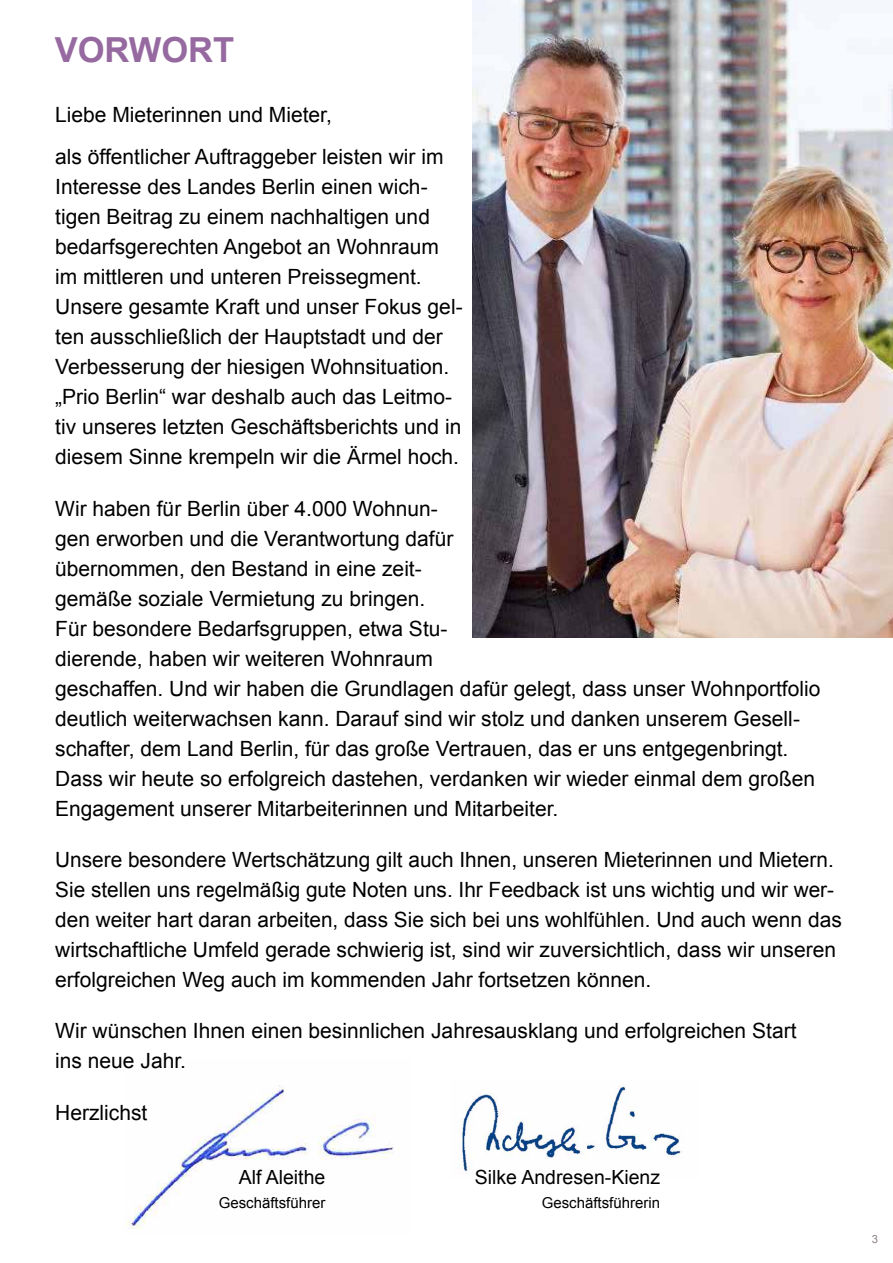
<style>
.page{position:relative;width:893px;height:1263px;background:#fff}
.page>*{position:absolute;margin:0;border:0;box-sizing:border-box;transform-origin:0 0}
.t1{font:700 34.5px "Arial";color:#9669a0}
.t2{font:21px/30px "Arial";color:#000}
.t3{font:19.5px "Arial";color:#000}
.t4{font:15px "Arial";color:#000}
.t5{font:11.25px "Arial";color:#8c8282}
</style>
<div class="page">
<img style="left:126px;top:1085px;width:273px;height:144px">
<img style="left:459px;top:1085px;width:224px;height:87px">
<img style="left:472px;top:0;width:421px;height:638px">
<h2 class="t1" style="left:55px;top:27px;width:181px">VORWORT</h2>
<p class="t2" style="left:55px;top:93px;width:390px;line-height:42.8px">Liebe Mieterinnen und Mieter,<br>als öffentlicher Auftraggeber leisten wir im</p>
<p class="t2" style="left:55px;top:172px;width:409px">Interesse des Landes Berlin einen wich&shy;tigen Beitrag zu einem nachhaltigen und bedarfsgerechten Angebot an Wohnraum im mittleren und unteren Preissegment.<br>Unsere gesamte Kraft und unser Fokus gel&shy;ten ausschließlich der Hauptstadt und der Verbesserung der hiesigen Wohnsituation. „Prio Berlin“ war deshalb auch das Leitmo&shy;tiv unseres letzten Geschäftsberichts und in diesem Sinne krempeln wir die Ärmel hoch.</p>
<p class="t2" style="left:55px;top:494px;width:767px">Wir haben für Berlin über 4.000 Wohnun-<br>gen erworben und die Verantwortung dafür<br>übernommen, den Bestand in eine zeit-<br>gemäße soziale Vermietung zu bringen.<br>Für besondere Bedarfsgruppen, etwa Stu-<br>dierende, haben wir weiteren Wohnraum<br>geschaffen. Und wir haben die Grundlagen dafür gelegt, dass unser Wohnportfolio deutlich weiterwachsen kann. Darauf sind wir stolz und danken unserem Gesell&shy;schafter, dem Land Berlin, für das große Vertrauen, das er uns entgegenbringt.<br>Dass wir heute so erfolgreich dastehen, verdanken wir wieder einmal dem großen Engagement unserer Mitarbeiterinnen und Mitarbeiter.</p>
<p class="t2" style="left:55px;top:845px;width:788px">Unsere besondere Wertschätzung gilt auch Ihnen, unseren Mieterinnen und Mietern.<br>Sie stellen uns regelmäßig gute Noten uns. Ihr Feedback ist uns wichtig und wir wer&shy;den weiter hart daran arbeiten, dass Sie sich bei uns wohlfühlen. Und auch wenn das wirtschaftliche Umfeld gerade schwierig ist, sind wir zuversichtlich, dass wir unseren erfolgreichen Weg auch im kommenden Jahr fortsetzen können.</p>
<p class="t2" style="left:55px;top:1016px;width:743px">Wir wünschen Ihnen einen besinnlichen Jahresausklang und erfolgreichen Start ins neue Jahr.</p>
<p class="t2" style="left:55px;top:1097px;width:94px">Herzlichst</p>
<p class="t3" style="left:239px;top:1164px;width:88px">Alf Aleithe</p>
<p class="t4" style="left:219px;top:1192px;width:108px">Geschäftsführer</p>
<p class="t3" style="left:475px;top:1164px;width:187px">Silke Andresen-Kienz</p>
<p class="t4" style="left:542px;top:1192px;width:120px">Geschäftsführerin</p>
<p class="t5" style="left:872px;top:1232px;width:8px">3</p>
</div>
